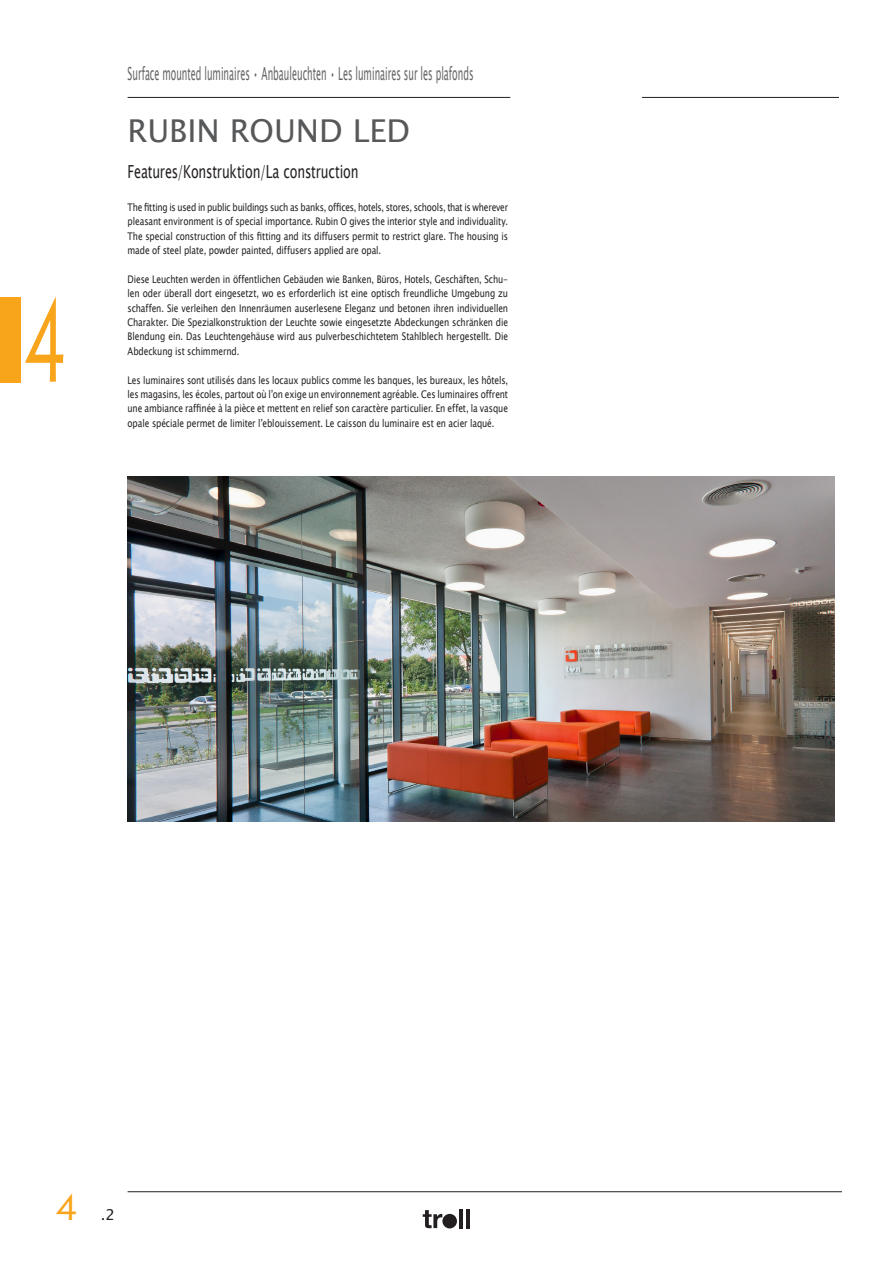
<style>
.page{position:relative;width:893px;height:1263px;background:#fff}
.page>*{position:absolute;margin:0;border:0;box-sizing:border-box;transform-origin:0 0}
.t1{font:115.5px "Lithos Pro";color:#f9a51b;scale:.6 1}
.t2{font:36px "Lithos Pro";color:#f9a51b}
.t3{font:31.5px "Lucida Sans Unicode";color:#57585a}
.t4{font:18px "Lucida Sans Unicode";color:#636366;scale:.5 1}
.t5{font:18px "Lucida Sans Unicode";letter-spacing:-.01em;color:#231f20;scale:.7 1}
.t6{font:15px "Lucida Sans Unicode";color:#231f20}
._7pt_strona_3_4{font:10.5px/14.4px "Lucida Sans Unicode";letter-spacing:-.01em;color:#231f20;text-align:justify;scale:.8 1}
</style>
<div class="page">
<hr style="left:128px;top:97px;width:382px;height:1px;background:#231f20">
<hr style="left:642px;top:97px;width:197px;height:1px;background:#231f20">
<div style="left:0;top:298px;width:21px;height:85px;background:#f9a51b"></div>
<hr style="left:128px;top:1191px;width:714px;height:1px;background:#231f20">
<svg style="left:423px;top:1210px;width:19px;height:18px"></svg>
<hr style="left:460px;top:1209px;width:3px;height:19px;background:#231f20">
<hr style="left:466px;top:1209px;width:4px;height:19px;background:#231f20">
<div style="left:442px;top:1214px;width:15px;height:14px;background:#231f20;border-radius:50%"></div>
<img style="left:128px;top:476px;width:706px;height:346px">
<h1 class="t1" style="left:21px;top:275px;width:83px">4</h1>
<h3 class="t4" style="left:128px;top:59px;width:694px">Surface mounted luminaires • Anbauleuchten • Les luminaires sur les plafonds</h3>
<p class="t3" style="left:128px;top:106px;width:284px">RUBIN ROUND LED</p>
<p class="t5" style="left:128px;top:158px;width:332px">Features/Konstruktion/La construction</p>
<p class="_7pt_strona_3_4" style="left:128px;top:200px;width:477px">The fitting is used in public buildings such as banks, offices, hotels, stores, schools, that is wherever pleasant environment is of special importance. Rubin O gives the interior style and individuality.<br>The special construction of this fitting and its diffusers permit to restrict glare. The housing is made of steel plate, powder painted, diffusers applied are opal.</p>
<p class="_7pt_strona_3_4" style="left:128px;top:272px;width:477px">Diese Leuchten werden in öffentlichen Gebäuden wie Banken, Büros, Hotels, Geschäften, Schu&shy;len oder überall dort eingesetzt, wo es erforderlich ist eine optisch freundliche Umgebung zu schaffen. Sie verleihen den Innenräumen auserlesene Eleganz und betonen ihren individuellen Charakter. Die Spezialkonstruktion der Leuchte sowie eingesetzte Abdeckungen schränken die Blendung ein. Das Leuchtengehäuse wird aus pulverbeschichtetem Stahlblech hergestellt. Die Abdeckung ist schimmernd.</p>
<p class="_7pt_strona_3_4" style="left:128px;top:373px;width:477px">Les luminaires sont utilisés dans les locaux publics comme les banques, les bureaux, les hôtels, les magasins, les écoles, partout où l’on exige un environnement agréable. Ces luminaires offrent une ambiance raffinée à la pièce et mettent en relief son caractère particulier. En effet, la vasque opale spéciale permet de limiter l’eblouissement. Le caisson du luminaire est en acier laqué.</p>
<h2 class="t2" style="left:54px;top:1187px;width:27px">4</h2>
<p class="t6" style="left:101px;top:1203px;width:16px">.2</p>
</div>
